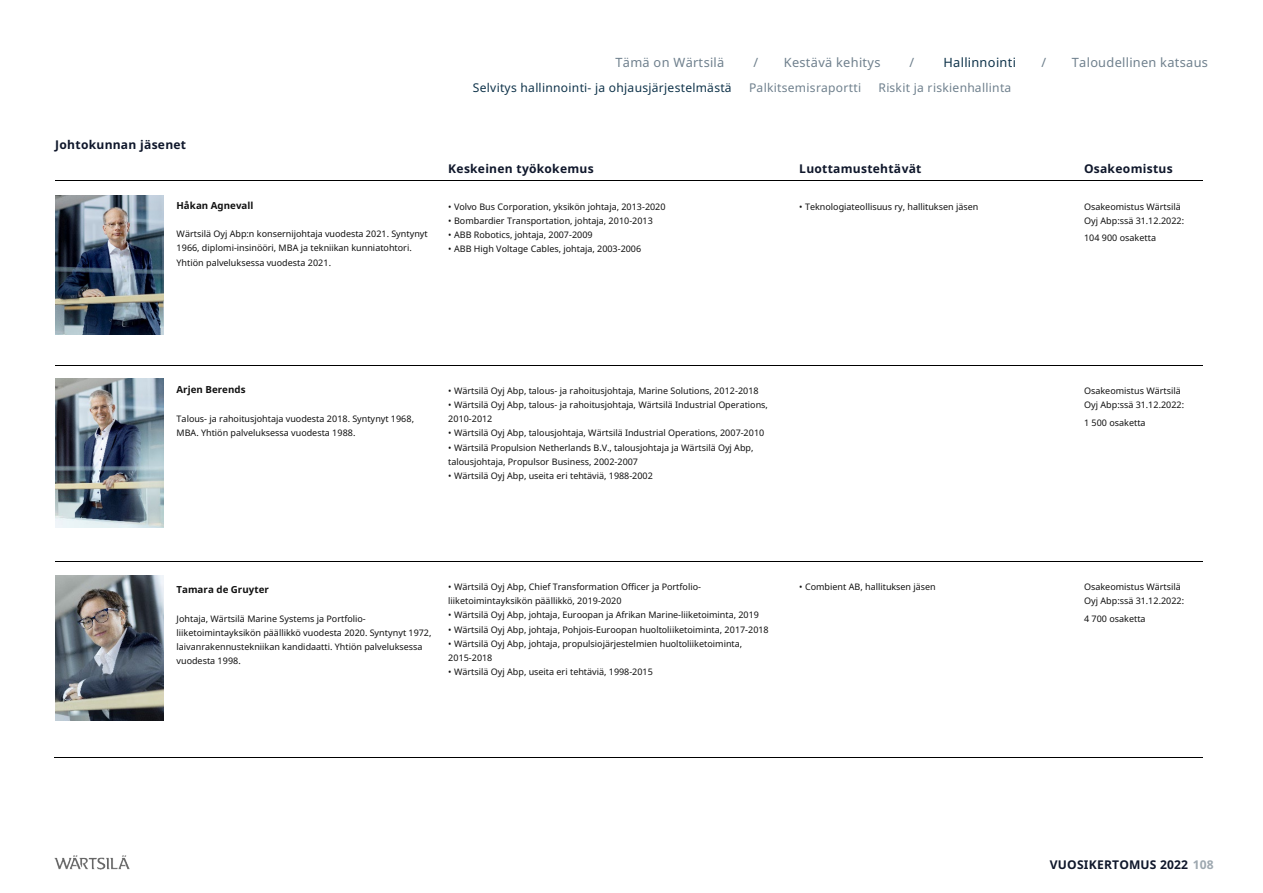
<style>
.page{position:relative;width:1263px;height:893px;background:#fff}
.page>*{position:absolute;margin:0;border:0;box-sizing:border-box;transform-origin:0 0}
.t1{font:12.75px "Noto Sans";letter-spacing:.025em;color:#6f808d}
.t2{font:12.75px "Noto Sans";letter-spacing:.025em;color:#0f334a}
.t3{font:700 12px "Noto Sans";letter-spacing:.02em;color:#0f172b}
.t4{font:12px "Noto Sans";letter-spacing:.025em;color:#0f334a}
.t5{font:12px "Noto Sans";letter-spacing:.025em;color:#6f808d}
.t6{font:700 9.75px "Noto Sans";color:#111}
.t7{font:9px/14.1px "Noto Sans";color:#111}
.s1{color:#9ea8b0}
</style>
<div class="page">
<img style="left:54px;top:855px;width:76px;height:14px">
<hr style="left:55px;top:180px;width:109px;height:1px;background:#000">
<hr style="left:165px;top:180px;width:275px;height:1px;background:#000">
<hr style="left:441px;top:180px;width:350px;height:1px;background:#000">
<hr style="left:792px;top:180px;width:284px;height:1px;background:#000">
<hr style="left:1077px;top:180px;width:126px;height:1px;background:#000">
<hr style="left:55px;top:365px;width:109px;height:1px;background:#000">
<hr style="left:165px;top:365px;width:275px;height:1px;background:#000">
<hr style="left:441px;top:365px;width:350px;height:1px;background:#000">
<hr style="left:792px;top:365px;width:284px;height:1px;background:#000">
<hr style="left:1077px;top:365px;width:126px;height:1px;background:#000">
<hr style="left:55px;top:561px;width:109px;height:1px;background:#000">
<hr style="left:165px;top:561px;width:275px;height:1px;background:#000">
<hr style="left:441px;top:561px;width:350px;height:1px;background:#000">
<hr style="left:792px;top:561px;width:284px;height:1px;background:#000">
<hr style="left:1077px;top:561px;width:126px;height:1px;background:#000">
<hr style="left:54px;top:757px;width:110px;height:1px;background:#000">
<hr style="left:164px;top:757px;width:276px;height:1px;background:#000">
<hr style="left:440px;top:757px;width:351px;height:1px;background:#000">
<hr style="left:791px;top:757px;width:285px;height:1px;background:#000">
<hr style="left:1076px;top:757px;width:127px;height:1px;background:#000">
<img style="left:56px;top:195px;width:107px;height:139px">
<img style="left:56px;top:379px;width:107px;height:148px">
<img style="left:56px;top:575px;width:107px;height:146px">
<p class="t3" style="left:55px;top:138px;width:132px">Johtokunnan jäsenet</p>
<p class="t6" style="left:177px;top:200px;width:78px">Håkan Agnevall</p>
<p class="t7" style="left:177px;top:227px;width:253px">Wärtsilä Oyj Abp:n konsernijohtaja vuodesta 2021. Syntynyt<br>1966, diplomi-insinööri, MBA ja tekniikan kunniatohtori.<br>Yhtiön palveluksessa vuodesta 2021.</p>
<h1 class="t1" style="left:615px;top:55px;width:110px">Tämä on Wärtsilä</h1>
<h1 class="t1" style="left:753px;top:55px;width:6px">/</h1>
<h1 class="t1" style="left:784px;top:55px;width:98px">Kestävä kehitys</h1>
<h1 class="t1" style="left:910px;top:55px;width:6px">/</h1>
<h1 class="t2" style="left:943px;top:55px;width:74px">Hallinnointi</h1>
<h1 class="t1" style="left:1041px;top:55px;width:6px">/</h1>
<h1 class="t1" style="left:1072px;top:55px;width:138px">Taloudellinen katsaus</h1>
<h2 class="t4" style="left:473px;top:81px;width:260px">Selvitys hallinnointi- ja ohjausjärjestelmästä</h2>
<h2 class="t5" style="left:749px;top:81px;width:114px">Palkitsemisraportti</h2>
<h2 class="t5" style="left:878px;top:81px;width:134px">Riskit ja riskienhallinta</h2>
<p class="t3" style="left:448px;top:162px;width:147px">Keskeinen työkokemus</p>
<p class="t3" style="left:799px;top:162px;width:124px">Luottamustehtävät</p>
<p class="t3" style="left:1084px;top:162px;width:90px">Osakeomistus</p>
<p class="t7" style="left:448px;top:200px;width:219px">• Volvo Bus Corporation, yksikön johtaja, 2013-2020</p>
<p class="t7" style="left:448px;top:214px;width:206px">• Bombardier Transportation, johtaja, 2010-2013</p>
<p class="t7" style="left:448px;top:228px;width:146px">• ABB Robotics, johtaja, 2007-2009</p>
<p class="t7" style="left:448px;top:242px;width:195px">• ABB High Voltage Cables, johtaja, 2003-2006</p>
<p class="t7" style="left:799px;top:200px;width:181px">• Teknologiateollisuus ry, hallituksen jäsen</p>
<p class="t7" style="left:1084px;top:200px;width:102px">Osakeomistus Wärtsilä<br>Oyj Abp:ssä 31.12.2022:</p>
<p class="t7" style="left:1084px;top:231px;width:74px">104 900 osaketta</p>
<p class="t6" style="left:177px;top:384px;width:70px">Arjen Berends</p>
<p class="t7" style="left:177px;top:412px;width:239px">Talous- ja rahoitusjohtaja vuodesta 2018. Syntynyt 1968,<br>MBA. Yhtiön palveluksessa vuodesta 1988.</p>
<p class="t7" style="left:448px;top:384px;width:312px">• Wärtsilä Oyj Abp, talous- ja rahoitusjohtaja, Marine Solutions, 2012-2018</p>
<p class="t7" style="left:448px;top:398px;width:321px">• Wärtsilä Oyj Abp, talous- ja rahoitusjohtaja, Wärtsilä Industrial Operations,<br>2010-2012</p>
<p class="t7" style="left:448px;top:426px;width:318px">• Wärtsilä Oyj Abp, talousjohtaja, Wärtsilä Industrial Operations, 2007-2010</p>
<p class="t7" style="left:448px;top:440px;width:307px">• Wärtsilä Propulsion Netherlands B.V., talousjohtaja ja Wärtsilä Oyj Abp, talousjohtaja, Propulsor Business, 2002-2007</p>
<p class="t7" style="left:448px;top:468px;width:206px">• Wärtsilä Oyj Abp, useita eri tehtäviä, 1988-2002</p>
<p class="t7" style="left:1084px;top:384px;width:102px">Osakeomistus Wärtsilä<br>Oyj Abp:ssä 31.12.2022:</p>
<p class="t7" style="left:1084px;top:416px;width:63px">1 500 osaketta</p>
<p class="t6" style="left:177px;top:584px;width:94px">Tamara de Gruyter</p>
<p class="t7" style="left:177px;top:611px;width:256px">Johtaja, Wärtsilä Marine Systems ja Portfolio&shy;liiketoimintayksikön päällikkö vuodesta 2020. Syntynyt 1972, laivanrakennustekniikan kandidaatti. Yhtiön palveluksessa vuodesta 1998.</p>
<p class="t7" style="left:448px;top:580px;width:254px">• Wärtsilä Oyj Abp, Chief Transformation Officer ja Portfolio&shy;liiketoimintayksikön päällikkö, 2019-2020</p>
<p class="t7" style="left:448px;top:608px;width:312px">• Wärtsilä Oyj Abp, johtaja, Euroopan ja Afrikan Marine-liiketoiminta, 2019</p>
<p class="t7" style="left:448px;top:622px;width:322px">• Wärtsilä Oyj Abp, johtaja, Pohjois-Euroopan huoltoliiketoiminta, 2017-2018</p>
<p class="t7" style="left:448px;top:636px;width:296px">• Wärtsilä Oyj Abp, johtaja, propulsiojärjestelmien huoltoliiketoiminta,<br>2015-2018</p>
<p class="t7" style="left:448px;top:665px;width:206px">• Wärtsilä Oyj Abp, useita eri tehtäviä, 1998-2015</p>
<p class="t7" style="left:799px;top:580px;width:138px">• Combient AB, hallituksen jäsen</p>
<p class="t7" style="left:1084px;top:580px;width:102px">Osakeomistus Wärtsilä<br>Oyj Abp:ssä 31.12.2022:</p>
<p class="t7" style="left:1084px;top:612px;width:63px">4 700 osaketta</p>
<h2 class="t3" style="left:1050px;top:858px;width:165px">VUOSIKERTOMUS 2022 <span class="s1">108</span></h2>
</div>
